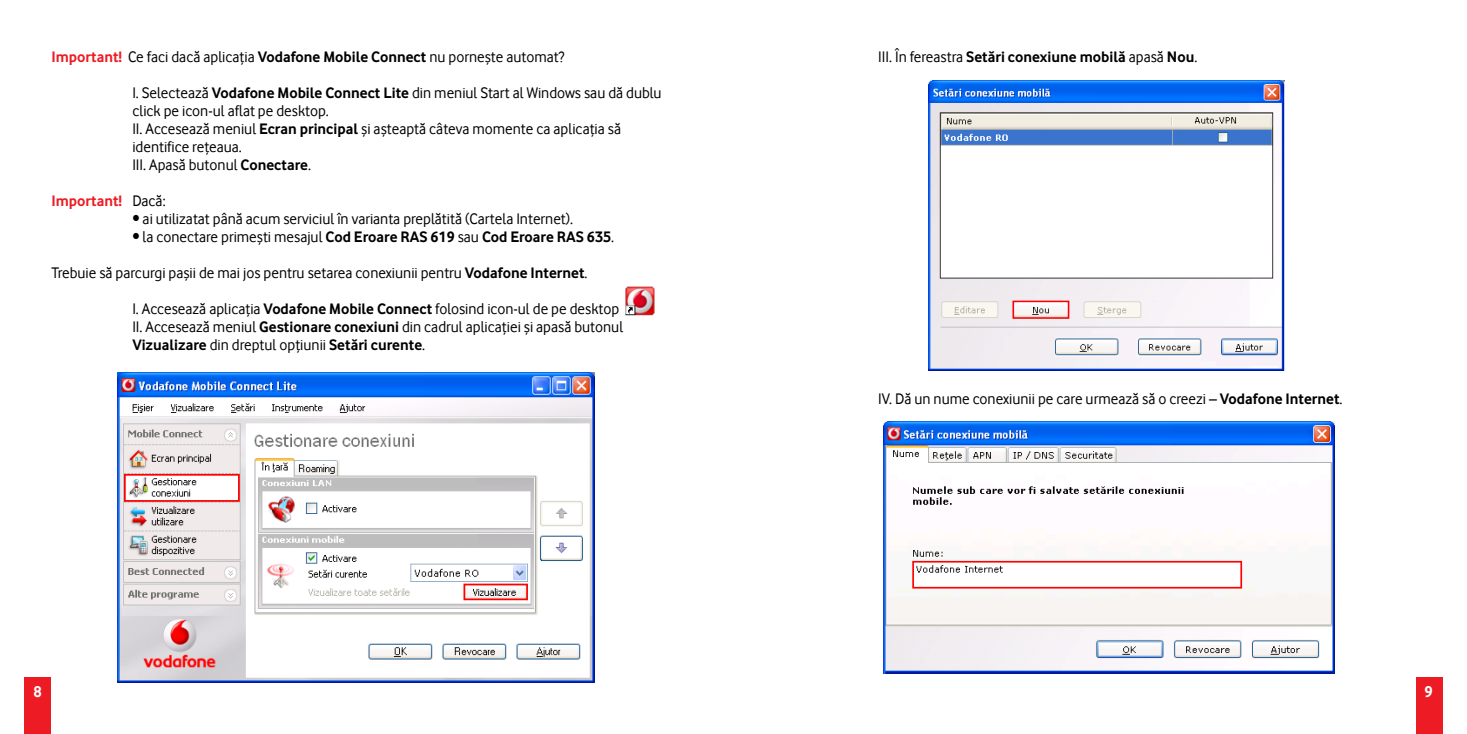
<style>
.page{position:relative;width:1467px;height:734px;background:#fff}
.page>*{position:absolute;margin:0;border:0;box-sizing:border-box;transform-origin:0 0}
.t1{font:700 16.43px "Vodafone Rg";color:#fff}
.t2{font:15.75px/18px "Vodafone Rg";color:#000}
.t3{font:700 15.75px "Vodafone Rg";color:#000}
.t4{font:700 15.75px "Vodafone Rg";color:#ed1c24}
.s1{font-weight:700;color:#ed1c24}
.s2{font-weight:700}
.s3{font-weight:400;color:#000}
.s4{font-weight:400}
</style>
<div class="page">
<div style="left:25px;top:677px;width:26px;height:56px;background:#ed1c24"></div>
<div style="left:1416px;top:677px;width:26px;height:56px;background:#ed1c24"></div>
<img style="left:118px;top:372px;width:476px;height:310px">
<img style="left:929px;top:80px;width:355px;height:290px">
<img style="left:883px;top:421px;width:451px;height:252px">
<img style="left:625px;top:286px;width:30px;height:30px">
<p class="t2" style="left:51px;top:47px;width:514px"><span class="s1">Important!</span> Ce faci dacă aplicaţia <span class="s2">Vodafone Mobile Connect</span> nu porneşte automat?</p>
<p class="t2" style="left:132px;top:83px;width:531px">I. Selectează <span class="s2">Vodafone Mobile Connect Lite</span> din meniul Start al Windows sau dă dublu click pe icon-ul aflat pe desktop.<br>II. Accesează meniul <span class="s2">Ecran principal</span> şi aşteaptă câteva momente ca aplicaţia să identifice reţeaua.<br>III. Apasă butonul <span class="s2">Conectare</span>.</p>
<p class="t4" style="left:51px;top:191px;width:116px">Important! <span class="s3">Dacă:</span></p>
<p class="t2" style="left:132px;top:209px;width:442px">• ai utilizatat până acum serviciul în varianta preplătită (Cartela Internet).</p>
<p class="t2" style="left:132px;top:227px;width:483px">• la conectare primeşti mesajul <span class="s2">Cod Eroare RAS 619</span> sau <span class="s2">Cod Eroare RAS 635</span>.</p>
<p class="t2" style="left:51px;top:263px;width:538px">Trebuie să parcurgi paşii de mai jos pentru setarea conexiunii pentru <span class="s2">Vodafone Internet</span>.</p>
<p class="t2" style="left:132px;top:299px;width:492px">I. Accesează aplicaţia <span class="s2">Vodafone Mobile Connect</span> folosind icon-ul de pe desktop<br>II. Accesează meniul <span class="s2">Gestionare conexiuni</span> din cadrul aplicaţiei şi apasă butonul<br><span class="s2">Vizualizare</span> din dreptul opţiunii <span class="s2">Setări curente</span>.</p>
<p class="t3" style="left:878px;top:47px;width:321px"><span class="s4">III. În fereastra</span> Setări conexiune mobilă <span class="s4">apasă</span> Nou<span class="s4">.</span></p>
<p class="t2" style="left:878px;top:389px;width:466px">IV. Dă un nume conexiunii pe care urmează să o creezi – <span class="s2">Vodafone Internet</span>.</p>
<p class="t1" style="left:34px;top:682px;width:10px">8</p>
<p class="t1" style="left:1425px;top:682px;width:10px">9</p>
</div>
